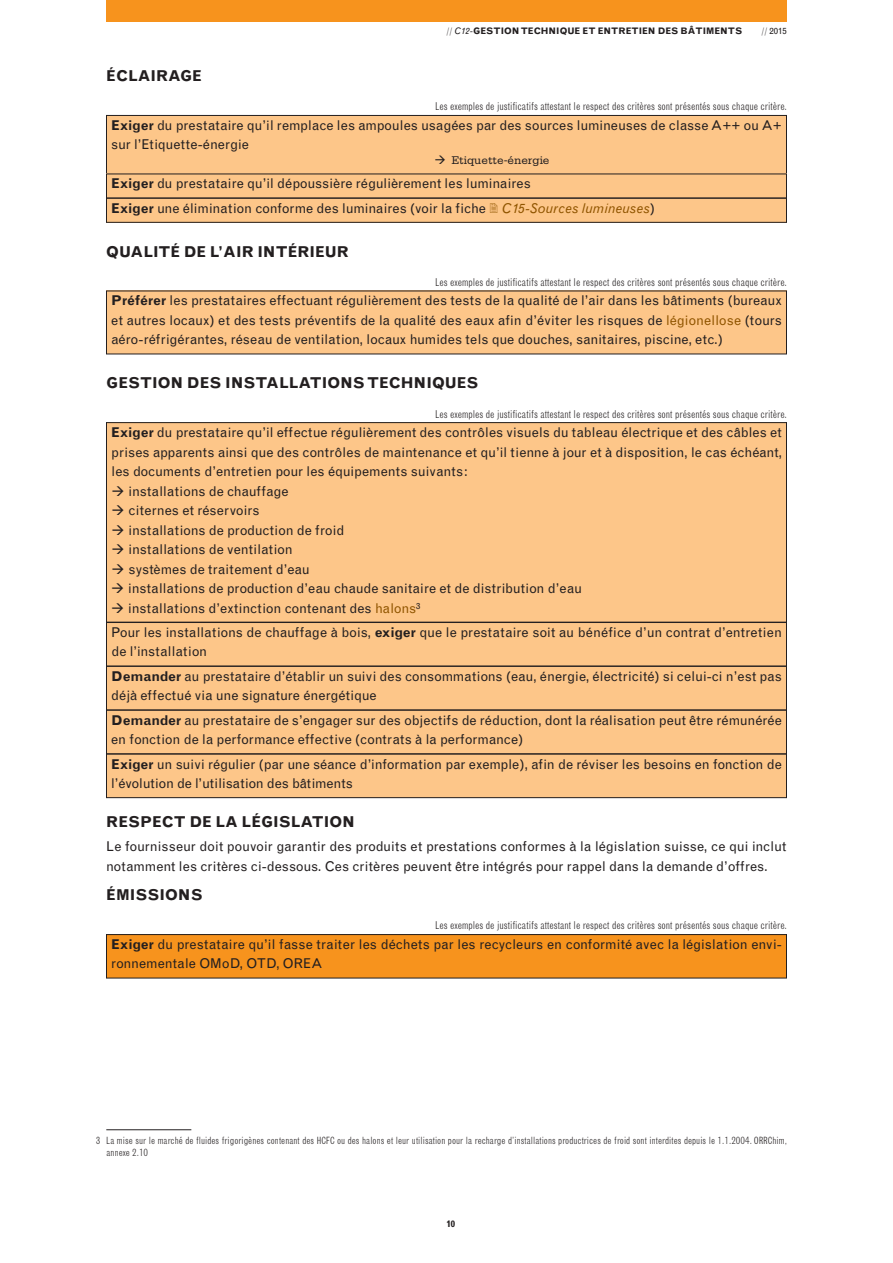
<style>
.page{position:relative;width:893px;height:1263px;background:#fff}
.page>*{position:absolute;margin:0;border:0;box-sizing:border-box;transform-origin:0 0}
.t1{font:700 15px "Grotesque";color:#231f20}
.t2{font:13.5px/19.5px "Grotesque";color:#231f20}
.t3{font:11.7px "Serifa";color:#231f20}
.t4{font:300 condensed 10.5px "Grotesque";color:#231f20}
.t5{font:300 condensed 9.75px/12px "Grotesque";color:#231f20}
.t6{font:700 9px "Grotesque";color:#231f20}
.t7{font:9px "Grotesque";color:#231f20}
.s1{font-weight:300}
.s2{font-weight:400;font-style:italic}
.s3{font-weight:700}
.s4{font-style:italic;color:#905500}
.s5{color:#905500}
</style>
<div class="page">
<div style="left:106px;top:291px;width:680px;height:63px;background:#fdc689"></div>
<div style="left:106px;top:423px;width:680px;height:199px;background:#fdc689"></div>
<div style="left:106px;top:422px;width:681px;height:200px;border:1px solid #231f20"></div>
<div style="left:106px;top:622px;width:680px;height:44px;background:#fdc689"></div>
<div style="left:106px;top:622px;width:681px;height:44px;border:1px solid #231f20"></div>
<div style="left:106px;top:666px;width:680px;height:44px;background:#fdc689"></div>
<div style="left:106px;top:666px;width:681px;height:44px;border:1px solid #231f20"></div>
<div style="left:106px;top:710px;width:680px;height:44px;background:#fdc689"></div>
<div style="left:106px;top:710px;width:681px;height:44px;border:1px solid #231f20"></div>
<div style="left:106px;top:754px;width:680px;height:44px;background:#fdc689"></div>
<div style="left:106px;top:754px;width:681px;height:44px;border:1px solid #231f20"></div>
<div style="left:106px;top:934px;width:680px;height:44px;background:#f7931d"></div>
<div style="left:106px;top:934px;width:681px;height:44px;border:1px solid #231f20"></div>
<div style="left:106px;top:115px;width:680px;height:59px;background:#fdc689"></div>
<div style="left:106px;top:115px;width:681px;height:59px;border:1px solid #231f20"></div>
<div style="left:106px;top:174px;width:680px;height:24px;background:#fdc689"></div>
<div style="left:106px;top:198px;width:680px;height:24px;background:#fdc689"></div>
<div style="left:106px;top:198px;width:681px;height:24px;border:1px solid #231f20"></div>
<div style="left:106px;top:0;width:681px;height:21px;background:#f7931d"></div>
<hr style="left:106px;top:1129px;width:85px;height:1px;background:#231f20">
<p class="t1" style="left:106px;top:70px;width:97px">ÉCLAIRAGE</p>
<p class="t6" style="left:446px;top:28px;width:297px"><span class="s1">//</span> <span class="s2">C12-</span>GESTION TECHNIQUE ET ENTRETIEN DES BÂTIMENTS</p>
<p class="t7" style="left:761px;top:28px;width:27px"><span class="s1">//</span> 2015</p>
<p class="t4" style="left:435px;top:103px;width:353px">Les exemples de justificatifs attestant le respect des critères sont présentés sous chaque critère.</p>
<p class="t2" style="left:111px;top:117px;width:672px"><span class="s3">Exiger</span> du prestataire qu’il remplace les ampoules usagées par des sources lumineuses de classe A++ ou A+ sur l’Etiquette-énergie</p>
<p class="t3" style="left:451px;top:156px;width:100px">Etiquette-énergie</p>
<p class="t2" style="left:111px;top:173px;width:545px;line-height:24.3px"><span class="s3">Exiger</span> du prestataire qu’il dépoussière régulièrement les luminaires<br><span class="s3">Exiger</span> une élimination conforme des luminaires (voir la fiche <span class="s4">C15-Sources lumineuses</span>)</p>
<p class="t1" style="left:106px;top:246px;width:244px">QUALITÉ DE L’AIR INTÉRIEUR</p>
<p class="t4" style="left:435px;top:278px;width:353px">Les exemples de justificatifs attestant le respect des critères sont présentés sous chaque critère.</p>
<p class="t2" style="left:111px;top:292px;width:672px;text-align:justify"><span class="s3">Préférer</span> les prestataires effectuant régulièrement des tests de la qualité de l’air dans les bâtiments (bureaux et autres locaux) et des tests préventifs de la qualité des eaux afin d’éviter les risques de <span class="s5">légionellose</span> (tours aéro-réfrigérantes, réseau de ventilation, locaux humides tels que douches, sanitaires, piscine, etc.)</p>
<p class="t1" style="left:106px;top:377px;width:374px">GESTION DES INSTALLATIONS TECHNIQUES</p>
<p class="t4" style="left:435px;top:410px;width:353px">Les exemples de justificatifs attestant le respect des critères sont présentés sous chaque critère.</p>
<p class="t2" style="left:111px;top:424px;width:672px"><span class="s3">Exiger</span> du prestataire qu’il effectue régulièrement des contrôles visuels du tableau électrique et des câbles et</p>
<p class="t2" style="left:111px;top:443px;width:672px">prises apparents ainsi que des contrôles de maintenance et qu’il tienne à jour et à disposition, le cas échéant,</p>
<p class="t2" style="left:111px;top:463px;width:358px">les documents d’entretien pour les équipements suivants:</p>
<p class="t2" style="left:129px;top:482px;width:162px">installations de chauffage</p>
<p class="t2" style="left:129px;top:502px;width:133px">citernes et réservoirs</p>
<p class="t2" style="left:129px;top:521px;width:217px">installations de production de froid</p>
<p class="t2" style="left:129px;top:541px;width:166px">installations de ventilation</p>
<p class="t2" style="left:129px;top:560px;width:183px">systèmes de traitement d’eau</p>
<p class="t2" style="left:128px;top:580px;width:455px">installations de production d’eau chaude sanitaire et de distribution d’eau</p>
<p class="t2" style="left:128px;top:599px;width:294px">installations d’extinction contenant des <span class="s5">halons</span><sup>3</sup></p>
<p class="t2" style="left:111px;top:624px;width:672px">Pour les installations de chauffage à bois, <span class="s3">exiger</span> que le prestataire soit au bénéfice d’un contrat d’entretien de l’installation</p>
<p class="t2" style="left:111px;top:667px;width:672px"><span class="s3">Demander</span> au prestataire d’établir un suivi des consommations (eau, énergie, électricité) si celui-ci n’est pas déjà effectué via une signature énergétique</p>
<p class="t2" style="left:111px;top:711px;width:672px"><span class="s3">Demander</span> au prestataire de s’engager sur des objectifs de réduction, dont la réalisation peut être rémunérée en fonction de la performance effective (contrats à la performance)</p>
<p class="t2" style="left:111px;top:755px;width:672px"><span class="s3">Exiger</span> un suivi régulier (par une séance d’information par exemple), afin de réviser les besoins en fonction de l’évolution de l’utilisation des bâtiments</p>
<p class="t1" style="left:106px;top:816px;width:250px">RESPECT DE LA LÉGISLATION</p>
<p class="t2" style="left:106px;top:838px;width:682px">Le fournisseur doit pouvoir garantir des produits et prestations conformes à la législation suisse, ce qui inclut notamment les critères ci-dessous. Ces critères peuvent être intégrés pour rappel dans la demande d’offres.</p>
<p class="t1" style="left:106px;top:889px;width:98px">ÉMISSIONS</p>
<p class="t4" style="left:435px;top:922px;width:353px">Les exemples de justificatifs attestant le respect des critères sont présentés sous chaque critère.</p>
<p class="t2" style="left:111px;top:936px;width:672px"><span class="s3">Exiger</span> du prestataire qu’il fasse traiter les déchets par les recycleurs en conformité avec la législation envi&shy;ronnementale OMoD, OTD, OREA</p>
<p class="t5" style="left:107px;top:1135px;width:682px;text-indent:-11px">3 La mise sur le marché de fluides frigorigènes contenant des HCFC ou des halons et leur utilisation pour la recharge d’installations productrices de froid sont interdites depuis le 1.1.2004. ORRChim, annexe 2.10</p>
<p class="t6" style="left:446px;top:1220px;width:10px">10</p>
</div>
